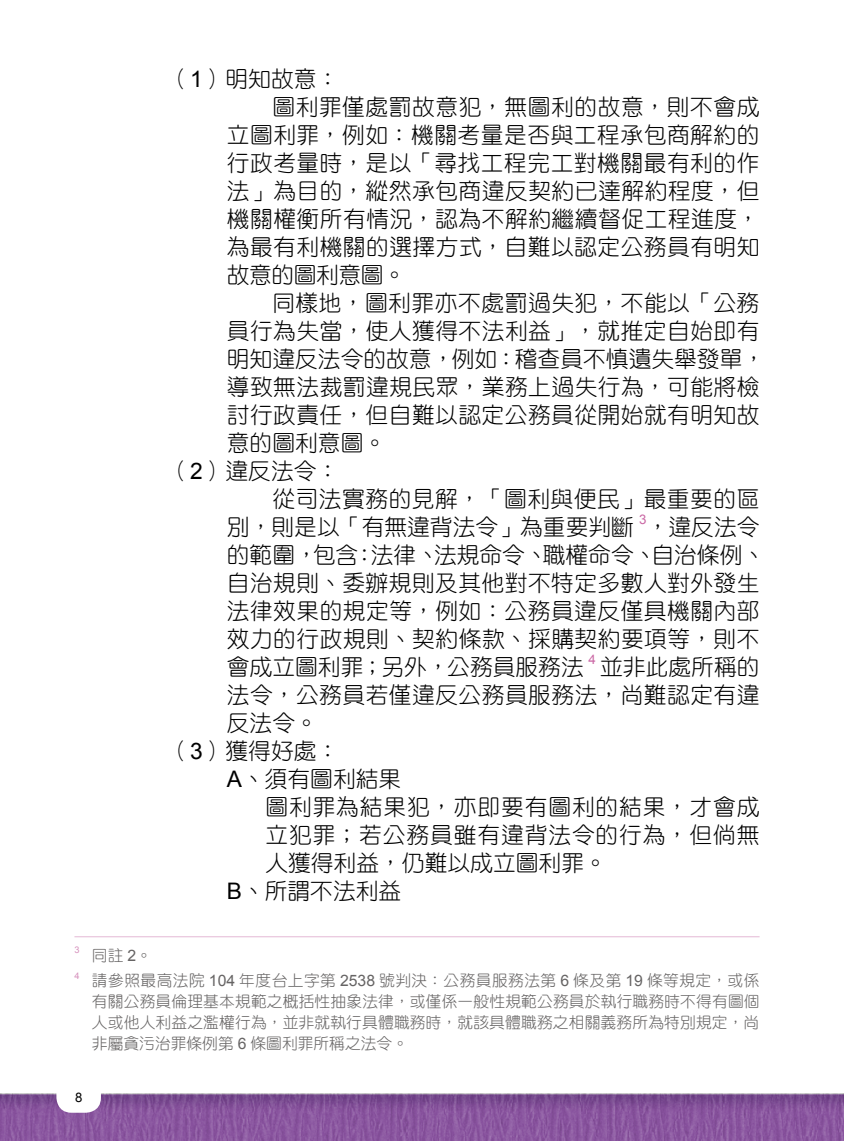
<style>
.page{position:relative;width:844px;height:1141px;background:#fff}
.page>*{position:absolute;margin:0;border:0;box-sizing:border-box;transform-origin:0 0}
.t1{font:22.75px/28px "DF Yuan Std W3";letter-spacing:.02em;color:#000}
.t2{font:22.75px "DF Yuan Std W3";color:#000}
.t3{font:22.75px "DF Yuan Std W3";letter-spacing:.04em;color:#000}
.t4{font:22.75px "DF Yuan Std W3";letter-spacing:-.02em;color:#000}
.t5{font:15.75px/21px "DF Yuan Std W3";letter-spacing:.01em;color:#666464;text-align:justify}
.t6{font:13.3px "Arial";color:#ca67a4}
.t7{font:13.12px "Arial";color:#000}
.t8{font:9.1px "Arial";color:#d690bc}
.s1{font-family:"Arial"}
</style>
<div class="page">
<div style="left:0;top:1092px;width:843px;height:49px;background:#492673;opacity:.25"></div>
<div style="left:56px;top:1076px;width:45px;height:37px;background:#fff;border-radius:15px"></div>
<hr style="left:74px;top:936px;width:685px;height:1px;background:#e4b8d5">
<p class="t1" style="left:167px;top:64px;width:173px">（<span class="s1">1</span>）明知故意：</p>
<p class="t1" style="left:272px;top:92px;width:488px">圖利罪僅處罰故意犯，無圖利的故意，則不會成</p>
<p class="t1" style="left:227px;top:120px;width:534px">立圖利罪，例如：機關考量是否與工程承包商解約的</p>
<p class="t1" style="left:227px;top:148px;width:534px">行政考量時，是以「尋找工程完工對機關最有利的作</p>
<p class="t1" style="left:227px;top:176px;width:534px">法」為目的，縱然承包商違反契約已達解約程度，但</p>
<p class="t1" style="left:227px;top:204px;width:534px">機關權衡所有情況，認為不解約繼續督促工程進度，</p>
<p class="t1" style="left:227px;top:232px;width:534px">為最有利機關的選擇方式，自難以認定公務員有明知</p>
<p class="t4" style="left:227px;top:262px;width:180px">故意的圖利意圖。</p>
<p class="t1" style="left:272px;top:288px;width:488px">同樣地，圖利罪亦不處罰過失犯，不能以「公務</p>
<p class="t1" style="left:227px;top:316px;width:534px">員行為失當，使人獲得不法利益」，就推定自始即有</p>
<p class="t2" style="left:227px;top:346px;width:540px">明知違反法令的故意，例如：稽查員不慎遺失舉發單，</p>
<p class="t1" style="left:227px;top:372px;width:534px">導致無法裁罰違規民眾，業務上過失行為，可能將檢</p>
<p class="t1" style="left:227px;top:400px;width:534px">討行政責任，但自難以認定公務員從開始就有明知故</p>
<p class="t1" style="left:227px;top:428px;width:161px">意的圖利意圖。</p>
<p class="t1" style="left:167px;top:456px;width:173px">（<span class="s1">2</span>）違反法令：</p>
<p class="t1" style="left:272px;top:484px;width:488px">從司法實務的見解，「圖利與便民」最重要的區</p>
<p class="t2" style="left:227px;top:514px;width:408px">別，則是以「有無違背法令」為重要判斷</p>
<p class="t6" style="left:639px;top:510px;width:9px">3</p>
<p class="t1" style="left:227px;top:512px;width:540px;text-indent:419px">，違反法令的範圍，包含：法律、法規命令、職權命令、自治條例、自治規則、委辦規則及其他對不特定多數人對外發生法律效果的規定等，例如：公務員違反僅具機關內部效力的行政規則、契約條款、採購契約要項等，則不會成立圖利罪；另外，公務員服務法</p>
<p class="t6" style="left:588px;top:650px;width:9px">4</p>
<p class="t2" style="left:600px;top:654px;width:161px">並非此處所稱的</p>
<p class="t1" style="left:227px;top:680px;width:534px">法令，公務員若僅違反公務員服務法，尚難認定有違</p>
<p class="t1" style="left:227px;top:708px;width:92px">反法令。</p>
<p class="t1" style="left:167px;top:736px;width:173px">（<span class="s1">3</span>）獲得好處：</p>
<p class="t1" style="left:227px;top:764px;width:176px"><span class="s1">A</span>、須有圖利結果</p>
<p class="t3" style="left:265px;top:794px;width:495px">圖利罪為結果犯，亦即要有圖利的結果，才會成</p>
<p class="t3" style="left:265px;top:822px;width:495px">立犯罪；若公務員雖有違背法令的行為，但倘無</p>
<p class="t2" style="left:265px;top:850px;width:343px">人獲得利益，仍難以成立圖利罪。</p>
<p class="t1" style="left:227px;top:876px;width:176px"><span class="s1">B</span>、所謂不法利益</p>
<p class="t8" style="left:74px;top:944px;width:7px">3</p>
<p class="t5" style="left:92px;top:944px;width:61px">同註 <span class="s1">2</span>。</p>
<p class="t8" style="left:74px;top:970px;width:7px">4</p>
<p class="t5" style="left:92px;top:970px;width:669px">請參照最高法院 <span class="s1">104</span> 年度台上字第 <span class="s1">2538</span> 號判決：公務員服務法第 <span class="s1">6</span> 條及第 <span class="s1">19</span> 條等規定，或係有關公務員倫理基本規範之概括性抽象法律，或僅係一般性規範公務員於執行職務時不得有圖個人或他人利益之濫權行為，並非就執行具體職務時，就該具體職務之相關義務所為特別規定，尚非屬貪污治罪條例第 <span class="s1">6</span> 條圖利罪所稱之法令。</p>
<p class="t7" style="left:75px;top:1089px;width:9px">8</p>
</div>
